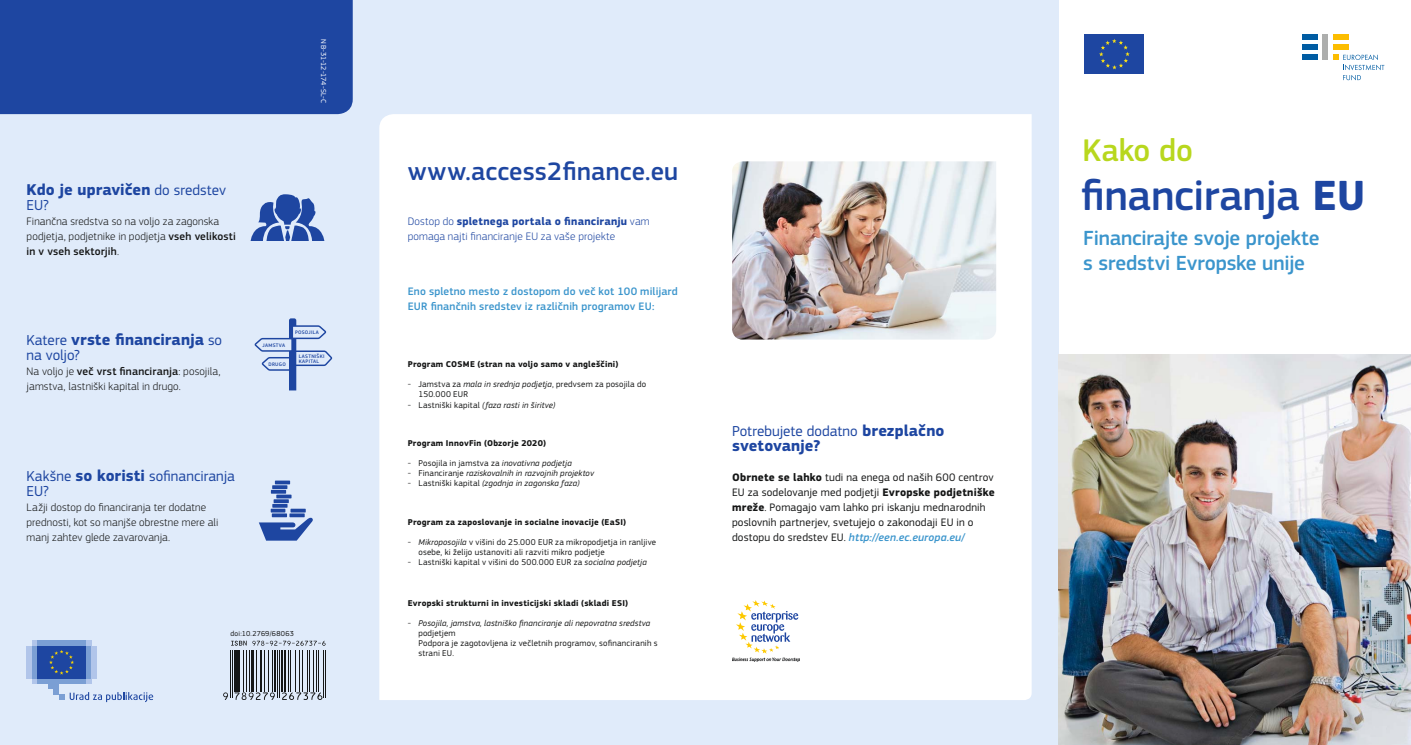
<style>
.page{position:relative;width:1411px;height:745px;background:#fff}
.page>*{position:absolute;margin:0;border:0;box-sizing:border-box;transform-origin:0 0}
.t1{font:500 43.75px "EC Square Sans Pro";letter-spacing:-.01em;color:#1e46a1}
.t2{font:500 32.5px "EC Square Sans Pro";letter-spacing:-.005em;color:#b8d71e}
.t3{font:500 26.25px "EC Square Sans Pro";letter-spacing:.005em;color:#1e46a1}
.t4{font:500 21.25px/24.8px "EC Square Sans Pro";letter-spacing:-.01em;color:#3b95cc}
.t5{font:700 16.25px "EC Square Sans Pro";color:#1e46a1}
.t6{font:15px/15px "EC Square Sans Pro";color:#1e46a1}
.t7{font:300 11.25px/15px "EC Square Sans Pro";letter-spacing:.01em;color:#151616}
.t8{font:11.25px/15px "EC Square Sans Pro";letter-spacing:.01em;color:#151616}
.t9{font:500 11.25px/15px "EC Square Sans Pro";letter-spacing:.015em;color:#3b95cc}
.t10{font:300 11.25px/15px "EC Square Sans Pro";letter-spacing:.01em;color:#1e46a1}
.t11{font:8.75px/10px "EC Square Sans Pro";letter-spacing:.025em;color:#151616}
.t12{font:700 8.75px "EC Square Sans Pro";letter-spacing:.025em;color:#151616}
.t13{font:italic 8.75px "EC Square Sans Pro";letter-spacing:.015em;color:#151616}
.t14{font:7.5px "EC Square Sans Pro";letter-spacing:.025em;color:#151616}
.t15{font:7.5px "EC Square Sans Pro";letter-spacing:.01em;color:#fff}
.t16{font:500 5.25px/5px "EC Square Sans Pro";letter-spacing:.05em;color:#1e46a1}
.s1{font-weight:400;font-size:15px}
.s2{font-weight:500}
.s3{font-weight:700;font-size:16.25px}
.s4{font-weight:700}
.s5{font-style:italic}
.s6{font-style:normal}
.s7{font-weight:500;font-style:italic;color:#3b95cc}
</style>
<div class="page">
<div style="left:0;top:0;width:1058px;height:744px;background:#e0ebfa"></div>
<div style="left:379px;top:114px;width:652px;height:585px;background:#fff"></div>
<div style="left:0;top:0;width:353px;height:114px;background:#1e46a1"></div>
<svg style="left:250px;top:194px;width:74px;height:46px"></svg>
<svg style="left:259px;top:480px;width:54px;height:60px"></svg>
<svg style="left:254px;top:318px;width:78px;height:72px"></svg>
<img style="left:732px;top:161px;width:264px;height:178px">
<img style="left:1058px;top:354px;width:352px;height:390px">
<img style="left:732px;top:655px;width:67px;height:6px">
<svg style="left:736px;top:599px;width:62px;height:54px;background:#e2e4e5"></svg>
<svg style="left:1143px;top:34px;width:1px;height:40px"></svg>
<div style="left:1084px;top:34px;width:59px;height:40px;background:#1e46a1"></div>
<svg style="left:1099px;top:39px;width:30px;height:30px"></svg>
<div style="left:1302px;top:34px;width:15px;height:6px;background:#005ca2"></div>
<div style="left:1322px;top:34px;width:5px;height:26px;background:#adaead"></div>
<div style="left:1302px;top:45px;width:15px;height:5px;background:#005ca2"></div>
<div style="left:1332px;top:34px;width:16px;height:6px;background:#fcbd00"></div>
<div style="left:1332px;top:45px;width:16px;height:5px;background:#fcbd00"></div>
<div style="left:1302px;top:55px;width:15px;height:5px;background:#005ca2"></div>
<svg style="left:1333px;top:54px;width:51px;height:26px"></svg>
<div style="left:32px;top:678px;width:59px;height:5px;background:#b1c5ea"></div>
<div style="left:32px;top:640px;width:59px;height:5px;background:#b1c5ea"></div>
<div style="left:37px;top:640px;width:49px;height:5px;background:#7b9fd4"></div>
<div style="left:37px;top:678px;width:49px;height:5px;background:#7b9fd4"></div>
<div style="left:86px;top:645px;width:5px;height:33px;background:#7b9fd4"></div>
<div style="left:91px;top:645px;width:6px;height:33px;background:#b1c5ea"></div>
<div style="left:32px;top:645px;width:5px;height:33px;background:#7b9fd4"></div>
<div style="left:27px;top:645px;width:5px;height:33px;background:#b1c5ea"></div>
<div style="left:48px;top:678px;width:11px;height:10px;background:#7b9fd4"></div>
<div style="left:53px;top:678px;width:6px;height:16px;background:#7b9fd4"></div>
<svg style="left:59px;top:694px;width:5px;height:5px"></svg>
<div style="left:37px;top:645px;width:49px;height:33px;background:#1e46a1"></div>
<svg style="left:49px;top:650px;width:25px;height:24px"></svg>
<svg style="left:70px;top:692px;width:83px;height:9px"></svg>
<hr style="left:230px;top:661px;width:1px;height:36px;background:#151616">
<hr style="left:232px;top:661px;width:1px;height:36px;background:#151616">
<hr style="left:234px;top:661px;width:3px;height:30px;background:#151616">
<hr style="left:238px;top:661px;width:2px;height:30px;background:#151616">
<hr style="left:243px;top:661px;width:1px;height:30px;background:#151616">
<hr style="left:246px;top:661px;width:1px;height:30px;background:#151616">
<hr style="left:249px;top:661px;width:1px;height:30px;background:#151616">
<hr style="left:251px;top:661px;width:3px;height:30px;background:#151616">
<hr style="left:256px;top:661px;width:1px;height:30px;background:#151616">
<hr style="left:259px;top:661px;width:2px;height:30px;background:#151616">
<hr style="left:264px;top:661px;width:1px;height:30px;background:#151616">
<hr style="left:268px;top:661px;width:1px;height:30px;background:#151616">
<hr style="left:272px;top:661px;width:1px;height:30px;background:#151616">
<hr style="left:274px;top:661px;width:1px;height:30px;background:#151616">
<hr style="left:277px;top:661px;width:1px;height:36px;background:#151616">
<hr style="left:279px;top:661px;width:1px;height:36px;background:#151616">
<hr style="left:281px;top:661px;width:2px;height:30px;background:#151616">
<hr style="left:284px;top:661px;width:2px;height:30px;background:#151616">
<hr style="left:288px;top:661px;width:1px;height:30px;background:#151616">
<hr style="left:290px;top:661px;width:1px;height:30px;background:#151616">
<hr style="left:295px;top:661px;width:1px;height:30px;background:#151616">
<hr style="left:299px;top:661px;width:1px;height:30px;background:#151616">
<hr style="left:302px;top:661px;width:1px;height:30px;background:#151616">
<hr style="left:307px;top:661px;width:1px;height:30px;background:#151616">
<hr style="left:309px;top:661px;width:1px;height:30px;background:#151616">
<hr style="left:313px;top:661px;width:1px;height:30px;background:#151616">
<hr style="left:316px;top:661px;width:1px;height:30px;background:#151616">
<hr style="left:318px;top:661px;width:1px;height:30px;background:#151616">
<hr style="left:323px;top:661px;width:1px;height:36px;background:#151616">
<hr style="left:325px;top:661px;width:1px;height:36px;background:#151616">
<svg style="left:223px;top:692px;width:5px;height:7px"></svg>
<svg style="left:234px;top:692px;width:41px;height:7px"></svg>
<svg style="left:282px;top:692px;width:40px;height:7px"></svg>
<svg style="left:230px;top:640px;width:96px;height:28px"></svg>
<p class="t15" style="left:326px;top:39px;width:65px;rotate:90deg">NB-31-12-174-SL-C</p>
<h3 class="t5" style="left:27px;top:184px;width:201px">Kdo je upravičen <span class="s1">do sredstev</span></h3>
<h3 class="t6" style="left:27px;top:199px;width:24px">EU?</h3>
<p class="t7" style="left:27px;top:215px;width:211px">Finančna sredstva so na voljo za zagonska podjetja, podjetnike in podjetja <span class="s2">vseh velikosti in v vseh sektorjih</span>.</p>
<h3 class="t5" style="left:27px;top:334px;width:197px"><span class="s1">Katere</span> vrste financiranja <span class="s1">so</span></h3>
<h3 class="t6" style="left:27px;top:349px;width:55px">na voljo?</h3>
<p class="t7" style="left:27px;top:365px;width:195px">Na voljo je <span class="s2">več vrst financiranja</span>: posojila, jamstva, lastniški kapital in drugo.</p>
<p class="t16" style="left:262px;top:343px;width:24px">JAMSTVA</p>
<p class="t16" style="left:268px;top:362px;width:19px">DRUGO</p>
<p class="t16" style="left:295px;top:330px;width:25px">POSOJILA</p>
<p class="t16" style="left:299px;top:353px;width:27px">LASTNIŠKI<br>KAPITAL</p>
<h3 class="t6" style="left:27px;top:469px;width:210px">Kakšne <span class="s3">so koristi</span> sofinanciranja<br>EU?</h3>
<p class="t7" style="left:27px;top:500px;width:193px">Lažji dostop do financiranja ter dodatne prednosti, kot so manjše obrestne mere ali manj zahtev glede zavarovanja.</p>
<p class="t14" style="left:230px;top:630px;width:65px">doi:10.2769/68063</p>
<h3 class="t3" style="left:408px;top:161px;width:272px">www.access2finance.eu</h3>
<p class="t10" style="left:408px;top:215px;width:243px">Dostop do <span class="s4">spletnega portala o financiranju</span> vam pomaga najti financiranje EU za vaše projekte</p>
<p class="t9" style="left:408px;top:284px;width:272px">Eno spletno mesto z dostopom do več kot 100 milijard<br>EUR finančnih sredstev iz različnih programov EU:</p>
<p class="t12" style="left:408px;top:360px;width:212px">Program COSME (stran na voljo samo v angleščini)</p>
<p class="t11" style="left:418px;top:379px;width:229px;text-indent:-11px">- Jamstva za <span class="s5">mala in srednja podjetja</span>, predvsem za posojila do<br>150.000 EUR</p>
<p class="t13" style="left:408px;top:401px;width:149px"><span class="s6">- Lastniški kapital</span> (faza rasti in širitve)</p>
<p class="t12" style="left:408px;top:439px;width:140px">Program InnovFin (Obzorje 2020)</p>
<p class="t11" style="left:408px;top:458px;width:165px">- Posojila in jamstva za <span class="s5">inovativna podjetja</span></p>
<p class="t13" style="left:408px;top:469px;width:188px"><span class="s6">- Financiranje</span> raziskovalnih in razvojnih projektov</p>
<p class="t13" style="left:408px;top:479px;width:173px"><span class="s6">- Lastniški kapital</span> (zgodnja in zagonska faza)</p>
<p class="t12" style="left:408px;top:518px;width:220px">Program za zaposlovanje in socialne inovacije (EaSI)</p>
<p class="t11" style="left:418px;top:537px;width:239px;text-indent:-11px">- <span class="s5">Mikroposojila</span> v višini do 25.000 EUR za mikropodjetja in ranljive osebe, ki želijo ustanoviti ali razviti mikro podjetje</p>
<p class="t11" style="left:408px;top:557px;width:240px">- Lastniški kapital v višini do 500.000 EUR za <span class="s5">socialna podjetja</span></p>
<p class="t12" style="left:408px;top:599px;width:222px">Evropski strukturni in investicijski skladi (skladi ESI)</p>
<p class="t11" style="left:418px;top:618px;width:241px;text-indent:-11px">- <span class="s5">Posojila, jamstva, lastniško financiranje ali nepovratna sredstva </span>podjetjem<br>Podpora je zagotovljena iz večletnih programov, sofinanciranih s strani EU.</p>
<h3 class="t6" style="left:732px;top:424px;width:214px">Potrebujete dodatno <span class="s3">brezplačno</span></h3>
<h3 class="t5" style="left:732px;top:439px;width:90px">svetovanje?</h3>
<p class="t8" style="left:732px;top:470px;width:264px"><span class="s4">Obrnete se lahko</span> tudi na enega od naših 600 centrov EU za sodelovanje med podjetji <span class="s4">Evropske podjetniške mreže</span>. Pomagajo vam lahko pri iskanju mednarodnih poslovnih partnerjev, svetujejo o zakonodaji EU in o dostopu do sredstev EU. <span class="s7">http://een.ec.europa.eu/</span></p>
<h2 class="t2" style="left:1082px;top:138px;width:112px">Kako do</h2>
<h1 class="t1" style="left:1080px;top:179px;width:286px">financiranja <span class="s4">EU</span></h1>
<h3 class="t4" style="left:1083px;top:227px;width:238px">Financirajte svoje projekte s sredstvi Evropske unije</h3>
</div>
